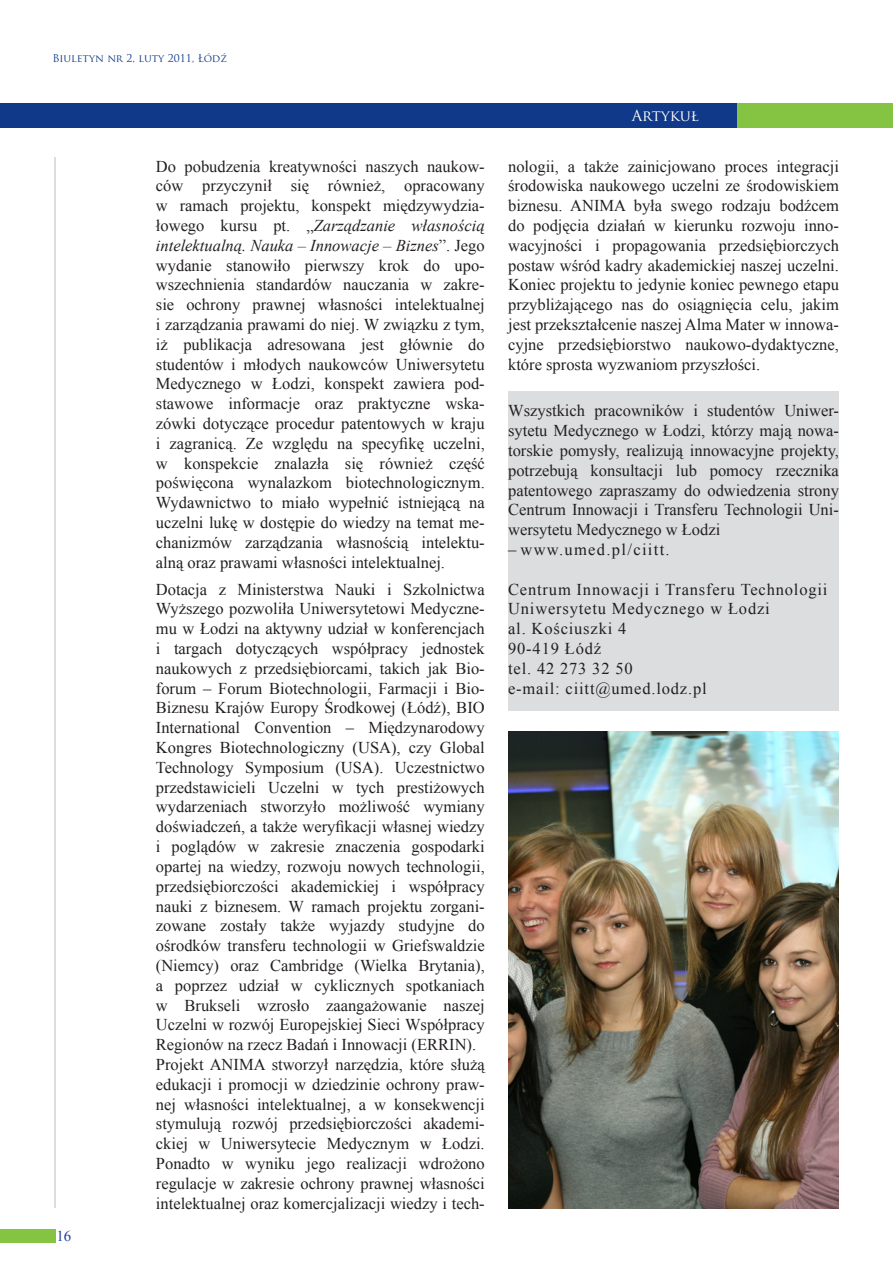
<style>
.page{position:relative;width:893px;height:1263px;background:#fff}
.page>*{position:absolute;margin:0;border:0;box-sizing:border-box;transform-origin:0 0}
.t1{font:16.5px/19.8px "Times New Roman";color:#231f20;text-align:justify}
.t2{font:16.5px/19.8px "Times New Roman";letter-spacing:.05em;color:#231f20}
.t3{font:16.5px "Times New Roman";letter-spacing:.08em;color:#231f20}
.t4{font:15px "Trajan Pro";color:#fff}
.t5{font:15px "Times New Roman";color:#223f99}
.t6{font:10.5px "Trajan Pro";color:#103a89}
.s1{font-style:italic}
</style>
<div class="page">
<div style="left:508px;top:392px;width:331px;height:319px;background:#dcdddf"></div>
<div style="left:0;top:104px;width:893px;height:24px;background:#103a89"></div>
<div style="left:737px;top:104px;width:156px;height:24px;background:#84c442"></div>
<div style="left:0;top:1229px;width:55px;height:14px;background:#84c442"></div>
<img style="left:508px;top:731px;width:331px;height:478px">
<hr style="left:54px;top:158px;width:1px;height:1050px;background:#dcdddf">
<p class="t6" style="left:52px;top:51px;width:176px">Biuletyn nr 2, luty 2011, Łódź</p>
<p class="t5" style="left:56px;top:1226px;width:16px">16</p>
<p class="t1" style="left:156px;top:156px;width:330px">Do pobudzenia kreatywności naszych naukow&shy;ców przyczynił się również, opracowany w ramach projektu, konspekt międzywydzia&shy;łowego kursu pt. „<span class="s1">Zarządzanie własnością intelektualną. Nauka – Innowacje – Biznes</span>”. Jego wydanie stanowiło pierwszy krok do upo&shy;wszechnienia standardów nauczania w zakre&shy;sie ochrony prawnej własności intelektualnej i zarządzania prawami do niej. W związku z tym, iż publikacja adresowana jest głównie do studentów i młodych naukowców Uniwersytetu Medycznego w Łodzi, konspekt zawiera pod&shy;stawowe informacje oraz praktyczne wska&shy;zówki dotyczące procedur patentowych w kraju i zagranicą. Ze względu na specyfikę uczelni, w konspekcie znalazła się również część poświęcona wynalazkom biotechnologicznym.<br>Wydawnictwo to miało wypełnić istniejącą na uczelni lukę w dostępie do wiedzy na temat me&shy;chanizmów zarządzania własnością intelektu&shy;alną oraz prawami własności intelektualnej.</p>
<p class="t1" style="left:156px;top:579px;width:330px;text-align:left">Dotacja z Ministerstwa Nauki i Szkolnictwa Wyższego pozwoliła Uniwersytetowi Medyczne&shy;mu w Łodzi na aktywny udział w konferencjach i targach dotyczących współpracy jednostek naukowych z przedsiębiorcami, takich jak Bio&shy;forum – Forum Biotechnologii, Farmacji i Bio-Biznesu Krajów Europy Środkowej (Łódź), BIO International Convention – Międzynarodowy Kongres Biotechnologiczny (USA), czy Global Technology Symposium (USA). Uczestnictwo przedstawicieli Uczelni w tych prestiżowych wydarzeniach stworzyło możliwość wymiany doświadczeń, a także weryfikacji własnej wiedzy i poglądów w zakresie znaczenia gospodarki opartej na wiedzy, rozwoju nowych technologii, przedsiębiorczości akademickiej i współpracy nauki z biznesem. W ramach projektu zorgani&shy;zowane zostały także wyjazdy studyjne do ośrodków transferu technologii w Griefswaldzie (Niemcy) oraz Cambridge (Wielka Brytania), a poprzez udział w cyklicznych spotkaniach w Brukseli wzrosło zaangażowanie naszej Uczelni w rozwój Europejskiej Sieci Współpracy Regionów na rzecz Badań i Innowacji (ERRIN).<br>Projekt ANIMA stworzył narzędzia, które służą edukacji i promocji w dziedzinie ochrony praw&shy;nej własności intelektualnej, a w konsekwencji stymulują rozwój przedsiębiorczości akademi&shy;ckiej w Uniwersytecie Medycznym w Łodzi.<br>Ponadto w wyniku jego realizacji wdrożono regulacje w zakresie ochrony prawnej własności intelektualnej oraz komercjalizacji wiedzy i tech-</p>
<p class="t4" style="left:632px;top:106px;width:68px">Artykuł</p>
<p class="t1" style="left:508px;top:156px;width:332px">nologii, a także zainicjowano proces integracji środowiska naukowego uczelni ze środowiskiem biznesu. ANIMA była swego rodzaju bodźcem do podjęcia działań w kierunku rozwoju inno&shy;wacyjności i propagowania przedsiębiorczych postaw wśród kadry akademickiej naszej uczelni.<br>Koniec projektu to jedynie koniec pewnego etapu przybliżającego nas do osiągnięcia celu, jakim jest przekształcenie naszej Alma Mater w innowa&shy;cyjne przedsiębiorstwo naukowo-dydaktyczne, które sprosta wyzwaniom przyszłości.</p>
<p class="t1" style="left:508px;top:401px;width:332px">Wszystkich pracowników i studentów Uniwer&shy;sytetu Medycznego w Łodzi, którzy mają nowa&shy;torskie pomysły, realizują innowacyjne projekty, potrzebują konsultacji lub pomocy rzecznika patentowego zapraszamy do odwiedzenia strony Centrum Innowacji i Transferu Technologii Uni&shy;wersytetu Medycznego w Łodzi</p>
<p class="t3" style="left:508px;top:538px;width:163px">– www.umed.pl/ciitt.</p>
<p class="t2" style="left:508px;top:579px;width:321px">Centrum Innowacji i Transferu Technologii<br>Uniwersytetu Medycznego w Łodzi<br>al. Kościuszki 4<br>90-419 Łódź<br>tel. 42 273 32 50<br>e-mail: ciitt@umed.lodz.pl</p>
</div>
